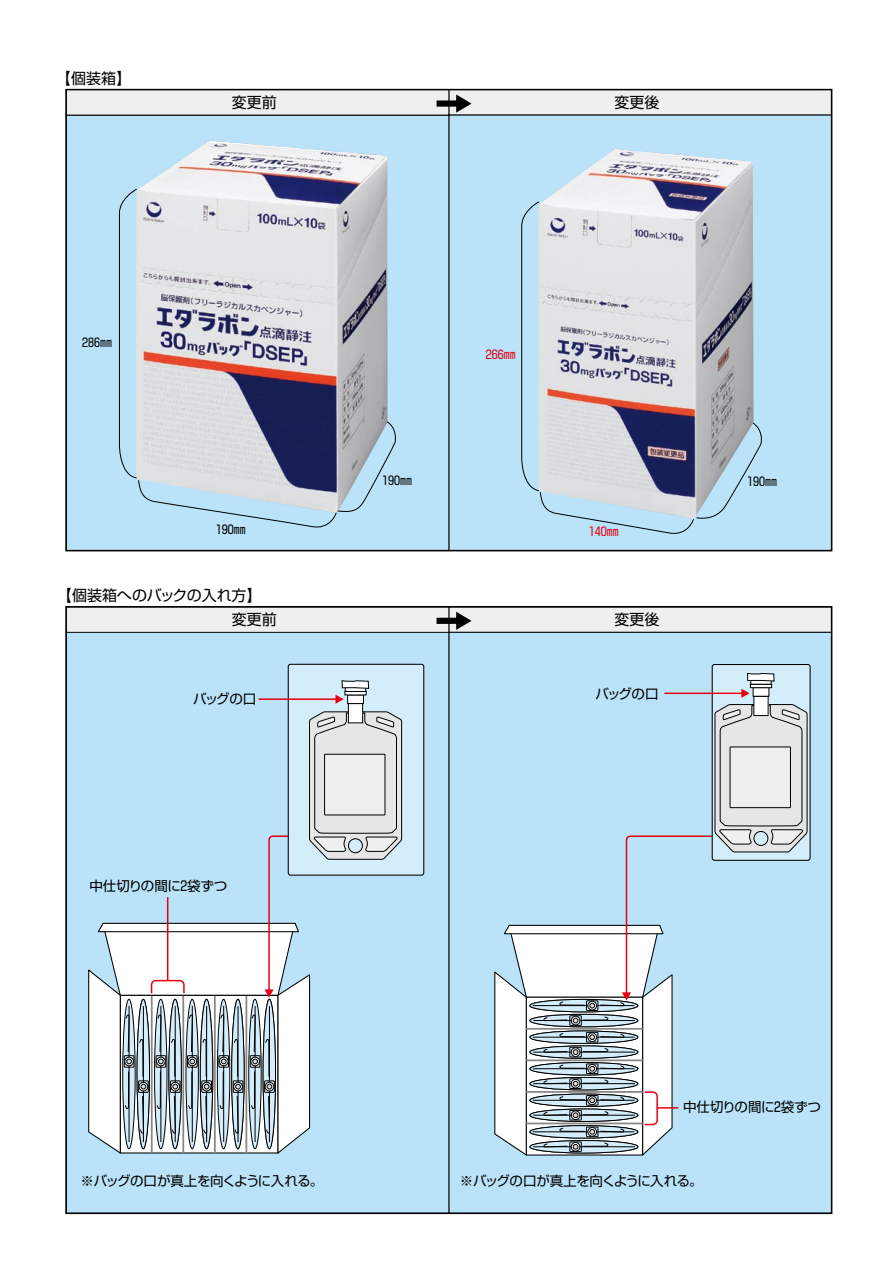
<style>
.page{position:relative;width:893px;height:1263px;background:#fff}
.page>*{position:absolute;margin:0;border:0;box-sizing:border-box;transform-origin:0 0}
.t1{font:15px "Shin Go Pro";color:#000}
.t2{font:13.5px "Shin Go Pro";letter-spacing:-.03em;color:#000}
.t3{font:12px "Shin Go Pro";color:#000}
.t4{font:12px "Shin Go Pro";color:#e60012}
</style>
<div class="page">
<div style="left:66px;top:115px;width:383px;height:436px;background:#bae3f9"></div>
<div style="left:66px;top:90px;width:383px;height:25px;background:#eeefef"></div>
<div style="left:449px;top:90px;width:383px;height:25px;background:#eeefef"></div>
<div style="left:449px;top:115px;width:383px;height:436px;background:#bae3f9"></div>
<svg style="left:434px;top:92px;width:42px;height:23px"></svg>
<div style="left:65px;top:89px;width:767px;height:462px;border:2px solid #000"></div>
<div style="left:66px;top:632px;width:383px;height:581px;background:#bae3f9"></div>
<div style="left:66px;top:607px;width:383px;height:25px;background:#eeefef"></div>
<div style="left:66px;top:606px;width:383px;height:27px;border:1px solid #000"></div>
<div style="left:449px;top:607px;width:383px;height:25px;background:#eeefef"></div>
<div style="left:449px;top:632px;width:383px;height:581px;background:#bae3f9"></div>
<svg style="left:434px;top:609px;width:42px;height:23px"></svg>
<div style="left:712px;top:664px;width:98px;height:196px;background:#d3edfb;border-radius:2px"></div>
<div style="left:712px;top:664px;width:99px;height:197px;border:1px solid #000;border-radius:2px"></div>
<svg style="left:494px;top:704px;width:314px;height:452px"></svg>
<div style="left:754px;top:696px;width:14px;height:19px;background:#fff"></div>
<div style="left:753px;top:688px;width:16px;height:8px;background:#fff"></div>
<div style="left:753px;top:687px;width:16px;height:10px;border:1px solid #000"></div>
<div style="left:750px;top:684px;width:22px;height:4px;border:1px solid #000"></div>
<svg style="left:747px;top:672px;width:28px;height:10px"></svg>
<div style="left:730px;top:747px;width:60px;height:61px;background:#eeefef"></div>
<div style="left:730px;top:747px;width:61px;height:61px;border:1px solid #000"></div>
<hr style="left:664px;top:692px;width:80px;height:2px;background:#e60012">
<svg style="left:741px;top:689px;width:9px;height:9px"></svg>
<div style="left:288px;top:664px;width:136px;height:211px;background:#d3edfb;border-radius:2px"></div>
<div style="left:288px;top:664px;width:136px;height:212px;border:1px solid #000;border-radius:2px"></div>
<svg style="left:88px;top:711px;width:314px;height:443px"></svg>
<div style="left:348px;top:703px;width:15px;height:20px;background:#fff"></div>
<div style="left:348px;top:703px;width:15px;height:20px;border:1px solid #000"></div>
<div style="left:348px;top:695px;width:15px;height:8px;background:#fff"></div>
<div style="left:347px;top:694px;width:17px;height:10px;border:1px solid #000"></div>
<hr style="left:345px;top:687px;width:21px;height:4px;background:#fff">
<div style="left:345px;top:686px;width:21px;height:6px;border:1px solid #000"></div>
<svg style="left:341px;top:680px;width:28px;height:9px"></svg>
<div style="left:325px;top:754px;width:60px;height:61px;background:#eeefef"></div>
<div style="left:324px;top:754px;width:61px;height:61px;border:1px solid #000"></div>
<hr style="left:259px;top:698px;width:79px;height:2px;background:#e60012">
<svg style="left:335px;top:695px;width:9px;height:9px"></svg>
<img style="left:140px;top:141px;width:248px;height:47px">
<img style="left:544px;top:149px;width:209px;height:52px">
<svg style="left:119px;top:188px;width:277px;height:340px"></svg>
<svg style="left:521px;top:201px;width:241px;height:333px"></svg>
<p class="t1" style="left:56px;top:66px;width:77px">【個装箱【</p>
<p class="t1" style="left:232px;top:90px;width:46px">変更前</p>
<p class="t1" style="left:614px;top:90px;width:46px">変更後</p>
<p class="t3" style="left:82px;top:332px;width:31px">286mm</p>
<p class="t3" style="left:216px;top:520px;width:31px">190mm</p>
<p class="t1" style="left:57px;top:583px;width:206px">【個装箱へのバックの入れ方【</p>
<p class="t1" style="left:232px;top:607px;width:46px">変更前</p>
<p class="t2" style="left:193px;top:688px;width:65px">バッグの口</p>
<p class="t2" style="left:89px;top:875px;width:139px">中仕切りの間に2袋ずつ</p>
<p class="t3" style="left:382px;top:470px;width:31px">190mm</p>
<p class="t4" style="left:486px;top:345px;width:31px">266mm</p>
<p class="t4" style="left:589px;top:522px;width:31px">140mm</p>
<p class="t1" style="left:614px;top:607px;width:46px">変更後</p>
<p class="t2" style="left:595px;top:682px;width:65px">バッグの口</p>
<p class="t3" style="left:747px;top:471px;width:31px">190mm</p>
<p class="t2" style="left:81px;top:1170px;width:244px">※バッグの口が真上を向くように入れる。</p>
<p class="t2" style="left:683px;top:1096px;width:139px">中仕切りの間に2袋ずつ</p>
<p class="t2" style="left:460px;top:1170px;width:244px">※バッグの口が真上を向くように入れる。</p>
</div>
